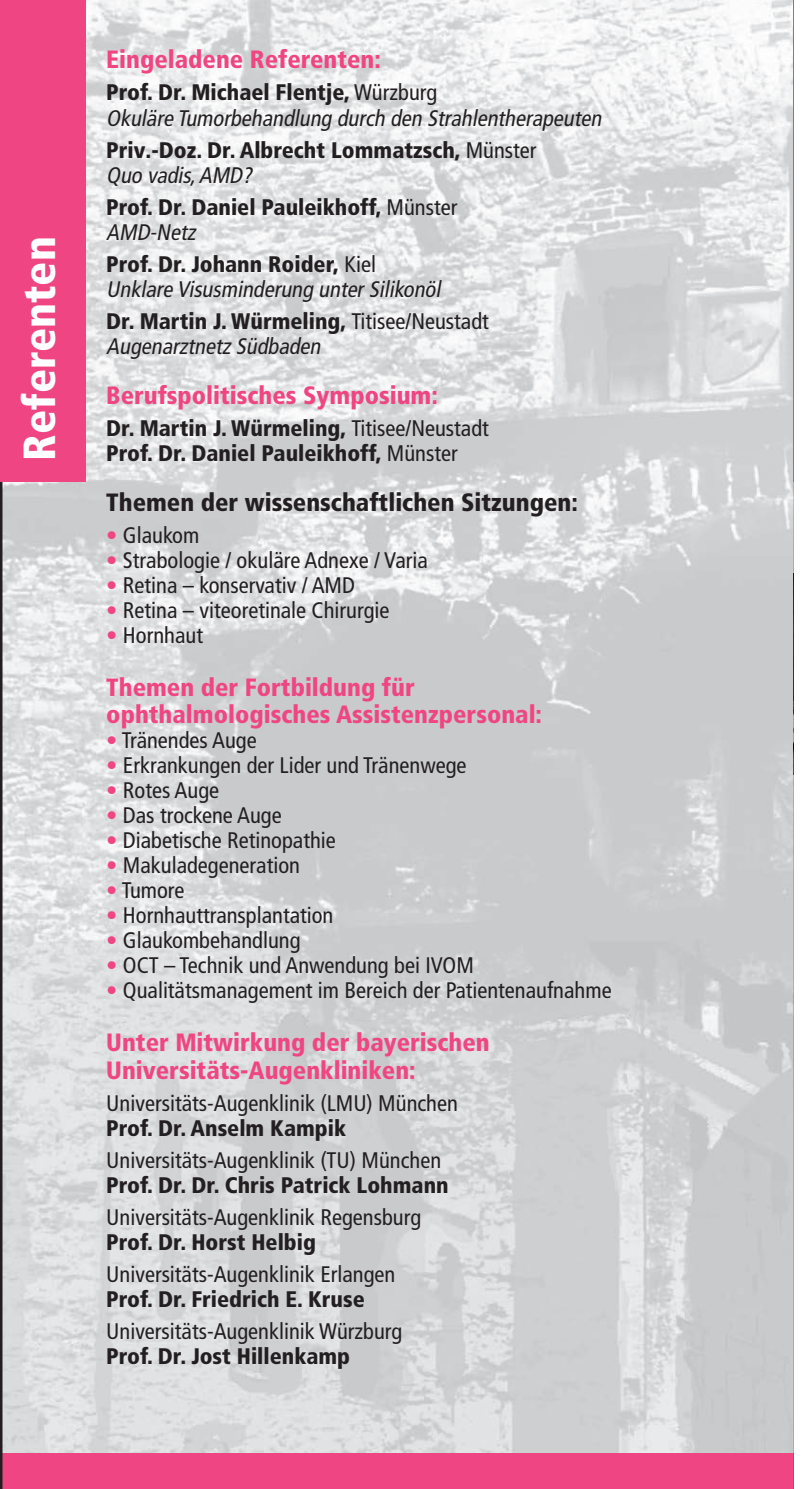
<style>
.page{position:relative;width:808px;height:1489px;background:#fff}
.page>*{position:absolute;margin:0;border:0;box-sizing:border-box;transform-origin:0 0}
.t1{font:900 condensed 45px "Frutiger";color:#fff}
.t2{font:900 condensed 25px/27.5px "Frutiger";color:#ef4683}
.t3{font:900 condensed 25px "Frutiger";color:#231f20}
.t4{font:condensed 22.5px/25px "Frutiger";color:#231f20}
.t5{font:900 condensed 22.5px/25px "Frutiger";color:#231f20}
.t6{font:italic condensed 22.5px/25px "Frutiger";color:#231f20}
.s1{font-weight:900;font-style:normal}
.s2{font-style:normal}
.s3{font-weight:400}
.s4{font-weight:400;font-style:italic}
.s5{color:#ef4683}
.s6{font-weight:900}
</style>
<div class="page">
<img style="left:3px;top:0;width:791px;height:913px">
<img style="left:3px;top:913px;width:791px;height:540px">
<div style="left:0;top:1453px;width:794px;height:35px;background:#ef4683"></div>
<hr style="left:0;top:0;width:3px;height:1488px;background:#231f20">
<hr style="left:794px;top:0;width:1px;height:1488px;background:#231f20">
<hr style="left:807px;top:0;width:1px;height:1488px;background:#231f20">
<div style="left:0;top:0;width:85px;height:482px;background:#ef4683"></div>
<hr style="left:794px;top:0;width:1px;height:482px;background:#ef4683">
<p class="t1" style="left:12px;top:460px;width:226px;rotate:-90deg">Referenten</p>
<p class="t2" style="left:106px;top:46px;width:276px">Eingeladene Referenten:</p>
<p class="t6" style="left:106px;top:80px;width:501px"><span class="s1">Prof. Dr. Michael Flentje,</span> <span class="s2">Würzburg<br></span>Okuläre Tumorbehandlung durch den Strahlentherapeuten</p>
<p class="t5" style="left:106px;top:137px;width:432px">Priv.-Doz. Dr. Albrecht Lommatzsch, <span class="s3">Münster<br></span><span class="s4">Quo vadis,AMD?</span></p>
<p class="t5" style="left:106px;top:194px;width:353px">Prof. Dr. Daniel Pauleikhoff, <span class="s3">Münster<br></span><span class="s4">AMD-Netz</span></p>
<p class="t6" style="left:106px;top:252px;width:340px"><span class="s1">Prof. Dr. Johann Roider,</span> <span class="s2">Kiel<br></span>Unklare Visusminderung unterSilikonöl</p>
<p class="t5" style="left:106px;top:308px;width:384px">Dr. Martin J. Würmeling, <span class="s3">Titisee/Neustadt<br></span><span class="s4">Augenarztnetz Südbaden</span></p>
<p class="t2" style="left:106px;top:381px;width:333px">Berufspolitisches Symposium:</p>
<p class="t5" style="left:106px;top:416px;width:384px">Dr. Martin J. Würmeling, <span class="s3">Titisee/Neustadt<br></span>Prof. Dr. Daniel Pauleikhoff, <span class="s3">Münster</span></p>
<p class="t3" style="left:106px;top:487px;width:473px">Themen der wissenschaftlichen Sitzungen:</p>
<p class="t4" style="left:106px;top:523px;width:94px"><span class="s5">•</span> Glaukom</p>
<p class="t4" style="left:106px;top:548px;width:323px"><span class="s5">•</span> Strabologie / okuläre Adnexe / Varia</p>
<p class="t4" style="left:106px;top:573px;width:250px"><span class="s5">•</span> Retina – konservativ / AMD</p>
<p class="t4" style="left:106px;top:598px;width:285px"><span class="s5">•</span> Retina – viteoretinale Chirurgie</p>
<p class="t4" style="left:106px;top:623px;width:98px"><span class="s5">•</span> Hornhaut</p>
<p class="t2" style="left:106px;top:673px;width:437px">Themen der Fortbildung für ophthalmologisches Assistenzpersonal:</p>
<p class="t4" style="left:106px;top:728px;width:152px"><span class="s5">•</span> Tränendes Auge</p>
<p class="t4" style="left:106px;top:753px;width:362px"><span class="s5">•</span> Erkrankungen der Lider und Tränenwege</p>
<p class="t4" style="left:106px;top:778px;width:114px"><span class="s5">•</span> Rotes Auge</p>
<p class="t4" style="left:106px;top:803px;width:177px"><span class="s5">•</span> Das trockene Auge</p>
<p class="t4" style="left:106px;top:828px;width:231px"><span class="s5">•</span> Diabetische Retinopathie</p>
<p class="t4" style="left:106px;top:853px;width:195px"><span class="s5">•</span> Makuladegeneration</p>
<p class="t4" style="left:106px;top:878px;width:80px"><span class="s5">•</span> Tumore</p>
<p class="t4" style="left:106px;top:903px;width:229px"><span class="s5">•</span> Hornhauttransplantation</p>
<p class="t4" style="left:106px;top:928px;width:196px"><span class="s5">•</span> Glaukombehandlung</p>
<p class="t4" style="left:106px;top:953px;width:369px"><span class="s5">•</span> OCT – Technik und Anwendung bei IVOM</p>
<p class="t4" style="left:106px;top:978px;width:507px"><span class="s5">•</span> Qualitätsmanagement im Bereich der Patientenaufnahme</p>
<p class="t2" style="left:106px;top:1028px;width:385px">Unter Mitwirkung der bayerischen<br>Universitäts-Augenkliniken:</p>
<p class="t4" style="left:106px;top:1090px;width:353px">Universitäts-Augenklinik (LMU) München<br><span class="s6">Prof. Dr. Anselm Kampik</span></p>
<p class="t4" style="left:106px;top:1147px;width:344px">Universitäts-Augenklinik (TU) München<br><span class="s6">Prof. Dr. Dr. Chris Patrick Lohmann</span></p>
<p class="t4" style="left:106px;top:1204px;width:316px">Universitäts-Augenklinik Regensburg<br><span class="s6">Prof. Dr. Horst Helbig</span></p>
<p class="t4" style="left:106px;top:1261px;width:291px">Universitäts-Augenklinik Erlangen<br><span class="s6">Prof. Dr. Friedrich E. Kruse</span></p>
<p class="t4" style="left:106px;top:1318px;width:298px">Universitäts-Augenklinik Würzburg<br><span class="s6">Prof. Dr. Jost Hillenkamp</span></p>
</div>
